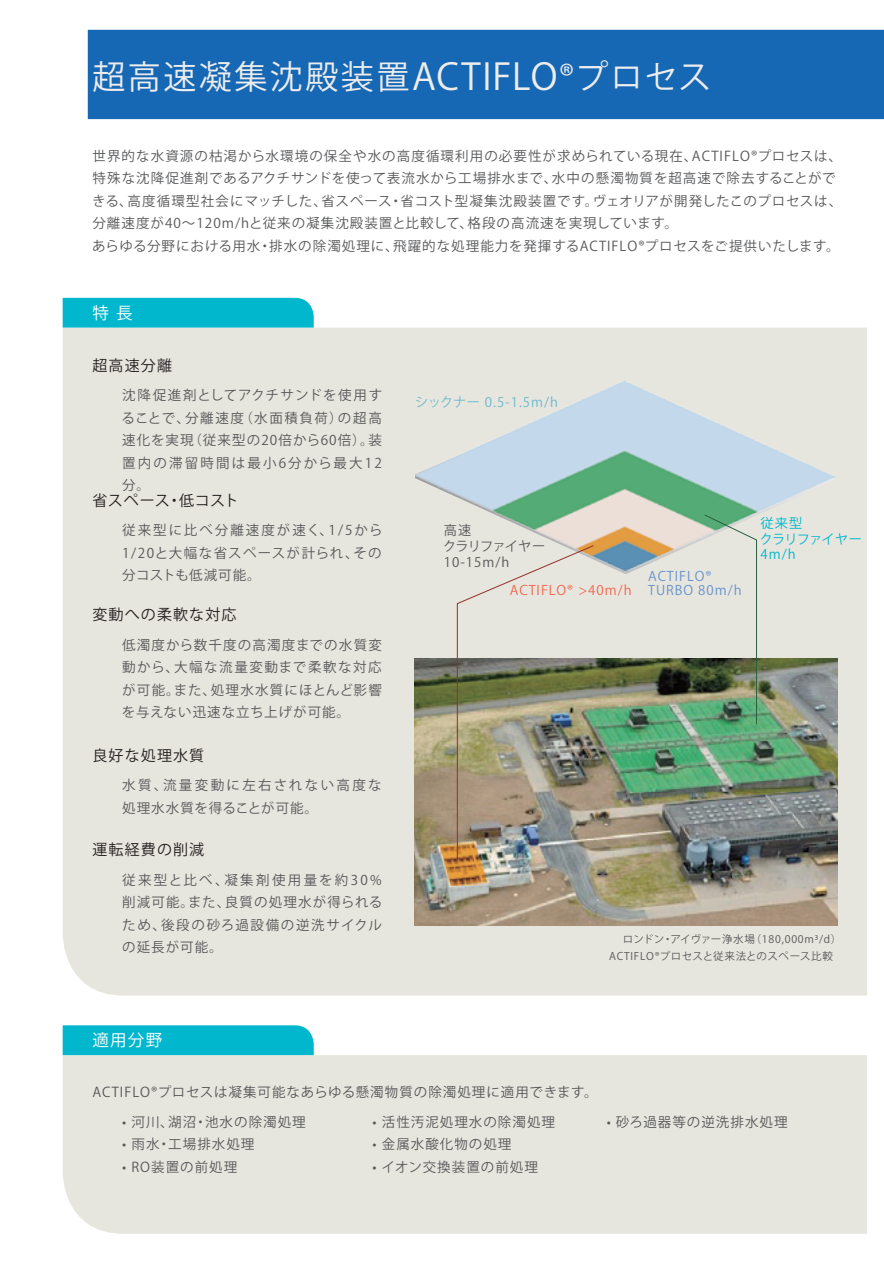
<style>
.page{position:relative;width:884px;height:1265px;background:#fff}
.page>*{position:absolute;margin:0;border:0;box-sizing:border-box;transform-origin:0 0}
.t1{font:33px "Koz Go Pr 6 N Bold 90 ms RKSJ H";letter-spacing:.075em;color:#ededed}
.t2{font:16.5px "Koz Go Pr 6 N Bold 90 ms RKSJ H";color:#fff}
.t3{font:15px "Koz Go Pr 6 N Medium 90 ms RKSJ H";letter-spacing:.075em;color:#231f20}
.t4{font:15px "Koz Go Pr 6 N Medium 90 ms RKSJ H";letter-spacing:.035em;color:#231f20}
.t5{font:13.5px/22.5px "Koz Go Pr 6 N Medium 90 ms RKSJ H";letter-spacing:.075em;color:#57585a;text-align:justify}
.t6{font:13.5px/22.5px "Koz Go Pr 6 N Medium 90 ms RKSJ H";letter-spacing:.135em;color:#57585a}
.t7{font:13.2px/15.9px "Koz Go Pr 6 N Medium 90 ms RKSJ H";letter-spacing:.015em;color:#57585a}
.t8{font:13.2px/14.2px "Koz Go Pr 6 N Medium 90 ms RKSJ H";letter-spacing:.075em;color:#6892cc}
.t9{font:13.2px "Koz Go Pr 6 N Medium 90 ms RKSJ H";letter-spacing:-.025em;color:#6cb9ce}
.t10{font:13.2px/15.9px "Koz Go Pr 6 N Medium 90 ms RKSJ H";letter-spacing:-.02em;color:#00b7ce}
.t11{font:13.2px "Koz Go Pr 6 N Medium 90 ms RKSJ H";letter-spacing:.075em;color:#f2664f}
.t12{font:10.5px/16.5px "Koz Go Pr 6 N Medium 90 ms RKSJ H";letter-spacing:.065em;color:#57585a}
.s1{font-size:36.3px}
</style>
<div class="page">
<div style="left:63px;top:1054px;width:803px;height:179px;background:#e7e6de"></div>
<div style="left:63px;top:327px;width:803px;height:668px;background:#e7e6de"></div>
<div style="left:88px;top:30px;width:795px;height:89px;background:#1768b4"></div>
<div style="left:63px;top:1025px;width:250px;height:29px;background:#00b7ce"></div>
<img style="left:414px;top:658px;width:422px;height:267px">
<img style="left:415px;top:380px;width:420px;height:190px">
<img style="left:703px;top:514px;width:53px;height:211px">
<img style="left:456px;top:545px;width:138px;height:315px">
<div style="left:63px;top:298px;width:250px;height:29px;background:#00b7ce"></div>
<h1 class="t1" style="left:92px;top:58px;width:620px">超高速凝集沈殿装置<span class="s1">ACTIFLO</span>®プロセス</h1>
<p class="t5" style="left:92px;top:145px;width:751px;text-align:left">世界的な水資源の枯渇から水環境の保全や水の高度循環利用の必要性が求められている現在、ACTIFLO®プロセスは、特殊な沈降促進剤であるアクチサンドを使って表流水から工場排水まで、水中の懸濁物質を超高速で除去することができる、高度循環型社会にマッチした、省スペース・省コスト型凝集沈殿装置です。ヴェオリアが開発したこのプロセスは、分離速度が40～120m/hと従来の凝集沈殿装置と比較して、格段の高流速を実現しています。<br>あらゆる分野における用水・排水の除濁処理に、飛躍的な処理能力を発揮するACTIFLO®プロセスをご提供いたします。</p>
<p class="t2" style="left:92px;top:303px;width:42px">特 長</p>
<p class="t3" style="left:92px;top:356px;width:81px">超高速分離</p>
<p class="t5" style="left:121px;top:384px;width:262px">沈降促進剤としてアクチサンドを使用することで、分離速度（水面積負荷）の超高速化を実現（従来型の20倍から60倍）。装置内の滞留時間は最小6分から最大12分。</p>
<p class="t5" style="left:122px;top:519px;width:262px">従来型に比べ分離速度が速く、1/5から1/20と大幅な省スペースが計られ、その分コストも低減可能。</p>
<p class="t4" style="left:92px;top:491px;width:148px">省スペース・低コスト</p>
<p class="t3" style="left:92px;top:606px;width:145px">変動への柔軟な対応</p>
<p class="t5" style="left:122px;top:633px;width:261px">低濁度から数千度の高濁度までの水質変動から、大幅な流量変動まで柔軟な対応が可能。また、処理水水質にほとんど影響を与えない迅速な立ち上げが可能。</p>
<p class="t3" style="left:92px;top:746px;width:113px">良好な処理水質</p>
<p class="t6" style="left:122px;top:774px;width:261px">水質、流量変動に左右されない高度な処理水水質を得ることが可能。</p>
<p class="t3" style="left:92px;top:841px;width:113px">運転経費の削減</p>
<p class="t5" style="left:122px;top:868px;width:261px">従来型と比べ、凝集剤使用量を約30%削減可能。また、良質の処理水が得られるため、後段の砂ろ過設備の逆洗サイクルの延長が可能。</p>
<p class="t2" style="left:92px;top:1030px;width:71px">適用分野</p>
<p class="t9" style="left:415px;top:394px;width:144px">シックナー 0.5-1.5m/h</p>
<p class="t7" style="left:443px;top:522px;width:104px">高速<br>クラリファイヤー<br>10-15m/h</p>
<p class="t11" style="left:509px;top:583px;width:123px">ACTIFLO® &gt;40m/h</p>
<p class="t8" style="left:648px;top:569px;width:95px">ACTIFLO®<br>TURBO 80m/h</p>
<p class="t10" style="left:759px;top:515px;width:104px">従来型<br>クラリファイヤー<br>4m/h</p>
<p class="t12" style="left:609px;top:931px;width:233px;text-indent:14px">ロンドン・アイヴァー浄水場（180,000m³/d）<br>ACTIFLO®プロセスと従来法とのスペース比較</p>
<p class="t5" style="left:92px;top:1080px;width:506px">ACTIFLO®プロセスは凝集可能なあらゆる懸濁物質の除濁処理に適用できます。</p>
<p class="t5" style="left:122px;top:1110px;width:204px">• 河川、湖沼・池水の除濁処理 　</p>
<p class="t5" style="left:122px;top:1132px;width:152px">• 雨水・工場排水処理 　</p>
<p class="t5" style="left:122px;top:1155px;width:117px">• RO装置の前処理</p>
<p class="t5" style="left:372px;top:1110px;width:184px">• 活性汚泥処理水の除濁処理</p>
<p class="t5" style="left:372px;top:1132px;width:159px">• 金属水酸化物の処理 　</p>
<p class="t5" style="left:372px;top:1155px;width:167px">• イオン交換装置の前処理</p>
<p class="t5" style="left:606px;top:1110px;width:182px">• 砂ろ過器等の逆洗排水処理</p>
</div>
